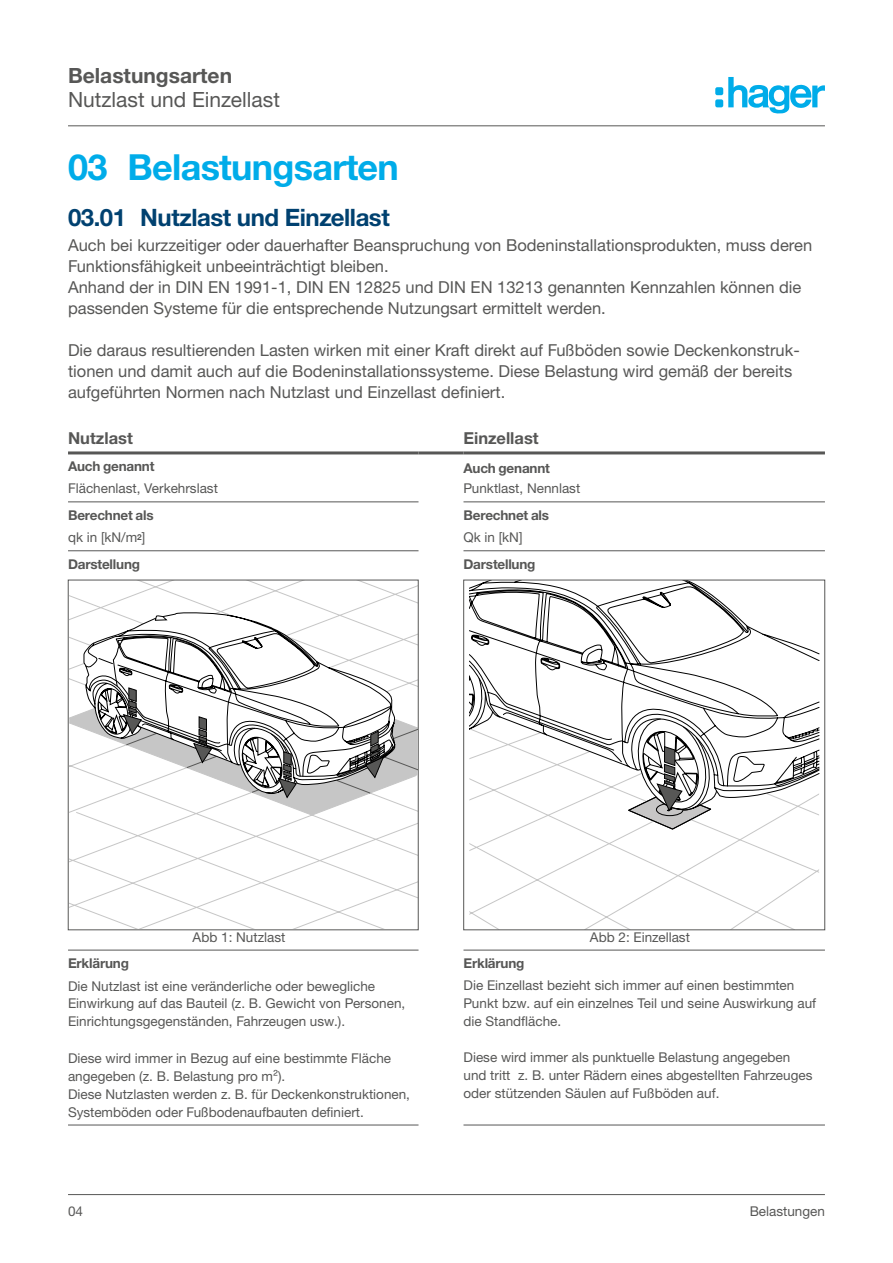
<style>
.page{position:relative;width:893px;height:1263px;background:#fff}
.page>*{position:absolute;margin:0;border:0;box-sizing:border-box;transform-origin:0 0}
.t1{font:700 36px "Helvetica Neue LTW1 G";letter-spacing:-.02em;color:#00ace9}
.t2{font:700 24px "Helvetica Neue LTW1 G";letter-spacing:-.02em;color:#004170}
.t3{font:21px "Helvetica Neue LTW1 G";color:#575756}
.t4{font:700 21px "Helvetica Neue LTW1 G";color:#575756}
.t5{font:16.5px/21px "Helvetica Neue LTW1 G";color:#575756}
.t6{font:700 16.5px "Helvetica Neue LTW1 G";color:#575756}
.t7{font:13.5px/18px "Helvetica Neue LTW1 G";color:#575756}
.t8{font:700 13.5px/22.2px "Helvetica Neue LTW1 G";letter-spacing:-.015em;color:#575756}
.s1{font-weight:400}
.s2{font-size:8.25px}
</style>
<div class="page">
<hr style="left:68px;top:125px;width:757px;height:1px;background:#575756">
<hr style="left:68px;top:1194px;width:757px;height:1px;background:#575756">
<hr style="left:418px;top:451px;width:45px;height:3px;background:#575756">
<hr style="left:68px;top:451px;width:350px;height:3px;background:#575756">
<hr style="left:463px;top:451px;width:362px;height:3px;background:#575756">
<hr style="left:68px;top:501px;width:350px;height:1px;background:#575756">
<hr style="left:463px;top:501px;width:362px;height:1px;background:#575756">
<hr style="left:68px;top:550px;width:350px;height:1px;background:#575756">
<hr style="left:463px;top:550px;width:362px;height:1px;background:#575756">
<hr style="left:68px;top:950px;width:350px;height:1px;background:#575756">
<hr style="left:68px;top:1124px;width:350px;height:1px;background:#575756">
<hr style="left:463px;top:950px;width:362px;height:1px;background:#575756">
<hr style="left:463px;top:1124px;width:362px;height:1px;background:#575756">
<svg style="left:70px;top:582px;width:346px;height:346px"></svg>
<svg style="left:84px;top:612px;width:311px;height:22px"></svg>
<svg style="left:155px;top:616px;width:12px;height:5px"></svg>
<svg style="left:70px;top:634px;width:346px;height:181px"></svg>
<div style="left:68px;top:580px;width:350px;height:350px;border:1px solid #575756"></div>
<svg style="left:469px;top:798px;width:350px;height:130px"></svg>
<svg style="left:469px;top:582px;width:350px;height:216px"></svg>
<svg style="left:469px;top:639px;width:248px;height:190px"></svg>
<div style="left:463px;top:580px;width:362px;height:350px;border:1px solid #575756"></div>
<svg style="left:715px;top:77px;width:110px;height:36px"></svg>
<h3 class="t4" style="left:68px;top:63px;width:166px">Belastungsarten</h3>
<h3 class="t3" style="left:68px;top:87px;width:213px">Nutzlast und Einzellast</h3>
<h1 class="t1" style="left:68px;top:145px;width:332px">03 Belastungsarten</h1>
<h2 class="t2" style="left:68px;top:202px;width:323px">03.01 Nutzlast und Einzellast</h2>
<p class="t5" style="left:68px;top:234px;width:746px">Auch bei kurzzeitiger oder dauerhafter Beanspruchung von Bodeninstallationsprodukten, muss deren Funktionsfähigkeit unbeeinträchtigt bleiben.<br>Anhand der in DIN EN 1991-1, DIN EN 12825 und DIN EN 13213 genannten Kennzahlen können die passenden Systeme für die entsprechende Nutzungsart ermittelt werden.</p>
<p class="t5" style="left:68px;top:339px;width:733px">Die daraus resultierenden Lasten wirken mit einer Kraft direkt auf Fußböden sowie Deckenkonstruk&shy;tionen und damit auch auf die Bodeninstallationssysteme. Diese Belastung wird gemäß der bereits aufgeführten Normen nach Nutzlast und Einzellast definiert.</p>
<p class="t6" style="left:68px;top:428px;width:66px">Nutzlast</p>
<p class="t6" style="left:463px;top:428px;width:77px">Einzellast</p>
<p class="t8" style="left:68px;top:455px;width:88px">Auch genannt</p>
<p class="t7" style="left:68px;top:479px;width:151px">Flächenlast, Verkehrslast</p>
<p class="t8" style="left:463px;top:457px;width:88px">Auch genannt</p>
<p class="t7" style="left:463px;top:479px;width:118px">Punktlast, Nennlast</p>
<p class="t8" style="left:68px;top:504px;width:87px">Berechnet als <span class="s1">qk in [kN/m</span><span class="s2">2</span><span class="s1">]</span></p>
<p class="t8" style="left:463px;top:504px;width:87px">Berechnet als</p>
<p class="t7" style="left:463px;top:528px;width:61px">Qk in [kN]</p>
<p class="t8" style="left:68px;top:553px;width:74px">Darstellung</p>
<p class="t8" style="left:463px;top:553px;width:74px">Darstellung</p>
<p class="t7" style="left:193px;top:928px;width:94px">Abb 1: Nutzlast</p>
<p class="t8" style="left:68px;top:952px;width:62px">Erklärung</p>
<p class="t7" style="left:68px;top:976px;width:339px">Die Nutzlast ist eine veränderliche oder bewegliche<br>Einwirkung auf das Bauteil (z. B. Gewicht von Personen,<br>Einrichtungsgegenständen, Fahrzeugen usw.).</p>
<p class="t7" style="left:68px;top:1048px;width:343px">Diese wird immer in Bezug auf eine bestimmte Fläche angegeben (z. B. Belastung pro m²).<br>Diese Nutzlasten werden z. B. für Deckenkonstruktionen, Systemböden oder Fußbodenaufbauten definiert.</p>
<p class="t7" style="left:590px;top:928px;width:102px">Abb 2: Einzellast</p>
<p class="t8" style="left:463px;top:952px;width:62px">Erklärung</p>
<p class="t7" style="left:463px;top:976px;width:354px">Die Einzellast bezieht sich immer auf einen bestimmten<br>Punkt bzw. auf ein einzelnes Teil und seine Auswirkung auf die Standfläche.</p>
<p class="t7" style="left:463px;top:1048px;width:350px">Diese wird immer als punktuelle Belastung angegeben und tritt z. B. unter Rädern eines abgestellten Fahrzeuges oder stützenden Säulen auf Fußböden auf.</p>
<p class="t7" style="left:68px;top:1202px;width:17px">04</p>
<p class="t7" style="left:750px;top:1202px;width:77px">Belastungen</p>
</div>
